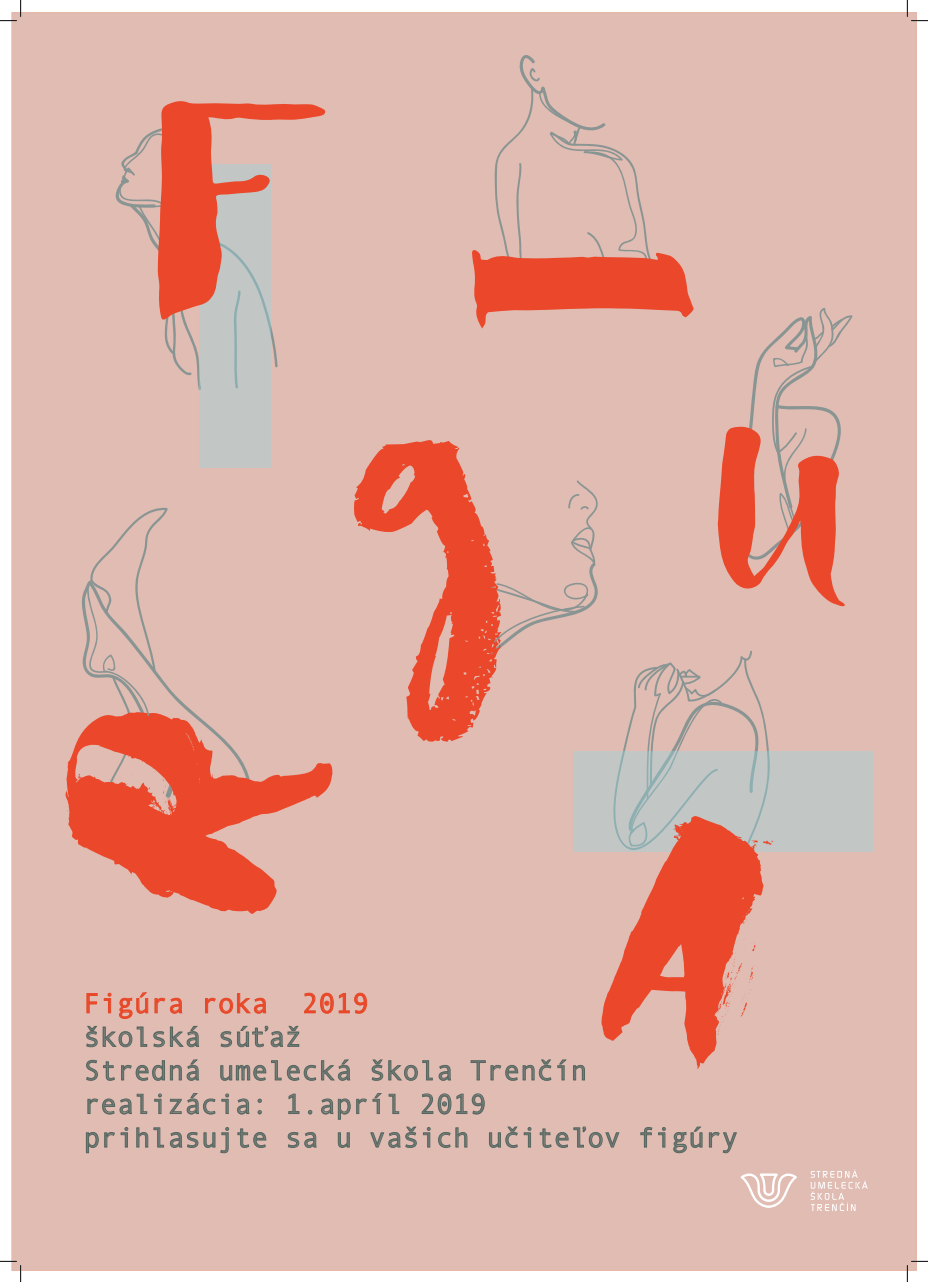
<style>
.page{position:relative;width:928px;height:1282px;background:#fff}
.page>*{position:absolute;margin:0;border:0;box-sizing:border-box;transform-origin:0 0}
.t1{font:309.62px "Bakery";color:#eb482b;scale:1.19 1}
.t2{font:214.81px "Bakery";color:#eb482b;scale:1.04 1}
.t3{font:27.94px/33.6px "Andale Mono";color:#717a78}
.t4{font:27.94px "Andale Mono";color:#ea4829}
</style>
<div class="page">
<div style="left:12px;top:12px;width:903px;height:1258px;background:#e0bcb3"></div>
<svg style="left:86px;top:992px;width:12px;height:21px"></svg>
<svg style="left:104px;top:992px;width:8px;height:21px"></svg>
<svg style="left:119px;top:991px;width:29px;height:28px"></svg>
<svg style="left:154px;top:997px;width:28px;height:16px"></svg>
<svg style="left:205px;top:992px;width:61px;height:21px"></svg>
<svg style="left:304px;top:992px;width:63px;height:21px"></svg>
<svg style="left:86px;top:1025px;width:61px;height:22px"></svg>
<svg style="left:153px;top:1025px;width:46px;height:22px"></svg>
<svg style="left:220px;top:1025px;width:79px;height:22px;background:#bea79e"></svg>
<svg style="left:86px;top:1059px;width:29px;height:21px"></svg>
<svg style="left:121px;top:1059px;width:78px;height:21px;background:#bfa79e"></svg>
<svg style="left:220px;top:1059px;width:130px;height:21px;background:#c0a89f"></svg>
<svg style="left:371px;top:1059px;width:61px;height:21px"></svg>
<svg style="left:438px;top:1064px;width:13px;height:16px"></svg>
<svg style="left:470px;top:1059px;width:81px;height:21px;background:#c3aaa1"></svg>
<svg style="left:557px;top:1059px;width:28px;height:21px"></svg>
<svg style="left:87px;top:1093px;width:60px;height:21px"></svg>
<svg style="left:154px;top:1093px;width:8px;height:21px"></svg>
<svg style="left:169px;top:1092px;width:46px;height:22px"></svg>
<svg style="left:221px;top:1093px;width:8px;height:21px"></svg>
<svg style="left:237px;top:1098px;width:12px;height:16px"></svg>
<svg style="left:257px;top:1098px;width:5px;height:16px"></svg>
<svg style="left:288px;top:1093px;width:11px;height:21px"></svg>
<svg style="left:308px;top:1109px;width:4px;height:5px"></svg>
<svg style="left:321px;top:1092px;width:61px;height:27px;background:#c7aca4"></svg>
<svg style="left:388px;top:1093px;width:11px;height:21px"></svg>
<svg style="left:421px;top:1093px;width:63px;height:21px"></svg>
<svg style="left:86px;top:1126px;width:42px;height:27px"></svg>
<svg style="left:136px;top:1127px;width:28px;height:20px"></svg>
<svg style="left:170px;top:1126px;width:59px;height:27px;background:#c5aba2"></svg>
<svg style="left:237px;top:1128px;width:29px;height:20px"></svg>
<svg style="left:287px;top:1131px;width:30px;height:17px"></svg>
<svg style="left:337px;top:1132px;width:13px;height:16px"></svg>
<svg style="left:370px;top:1126px;width:61px;height:22px"></svg>
<svg style="left:438px;top:1127px;width:29px;height:21px"></svg>
<svg style="left:488px;top:1126px;width:29px;height:22px"></svg>
<svg style="left:523px;top:1126px;width:8px;height:21px"></svg>
<svg style="left:539px;top:1126px;width:80px;height:22px;background:#c3aaa1"></svg>
<svg style="left:640px;top:1126px;width:25px;height:21px"></svg>
<svg style="left:673px;top:1126px;width:29px;height:27px"></svg>
<svg style="left:708px;top:1131px;width:28px;height:22px"></svg>
<svg style="left:271px;top:239px;width:6px;height:150px"></svg>
<div style="left:199px;top:164px;width:72px;height:304px;background:#c2c6c4"></div>
<svg style="left:810px;top:1169px;width:57px;height:42px;background:#e5c7bf"></svg>
<svg style="left:740px;top:1172px;width:56px;height:35px"></svg>
<svg style="left:115px;top:128px;width:86px;height:262px;background:#d8b9b0"></svg>
<svg style="left:515px;top:480px;width:86px;height:194px;background:#d9b9b0"></svg>
<div style="left:81px;top:506px;width:170px;height:153px;background:#e0bcb3"></div>
<svg style="left:737px;top:307px;width:115px;height:255px;background:#d6b7af"></svg>
<svg style="left:612px;top:650px;width:157px;height:101px;background:#d5b7af"></svg>
<div style="left:573px;top:751px;width:299px;height:100px;background:#c2c6c4"></div>
<svg style="left:0;top:0;width:22px;height:22px"></svg>
<svg style="left:0;top:1260px;width:22px;height:21px"></svg>
<svg style="left:906px;top:0;width:21px;height:22px"></svg>
<svg style="left:906px;top:1260px;width:21px;height:21px"></svg>
<div style="left:347px;top:433px;width:168px;height:316px;background:#e0bcb3"></div>
<div style="left:33px;top:659px;width:304px;height:284px;background:#e0bcb3"></div>
<div style="left:471px;top:55px;width:223px;height:274px;background:#e0bcb3"></div>
<svg style="left:596px;top:805px;width:181px;height:270px"></svg>
<h1 class="t1" style="left:148px;top:16px;width:96px">F</h1>
<h2 class="t2" style="left:719px;top:372px;width:125px">U</h2>
<p class="t4" style="left:83px;top:985px;width:287px">Figúra roka 2019</p>
<p class="t3" style="left:83px;top:1018px;width:656px">školská súťaž<br>Stredná umelecká škola Trenčín realizácia: 1.apríl 2019<br>prihlasujte sa u vašich učiteľov figúry</p>
</div>
